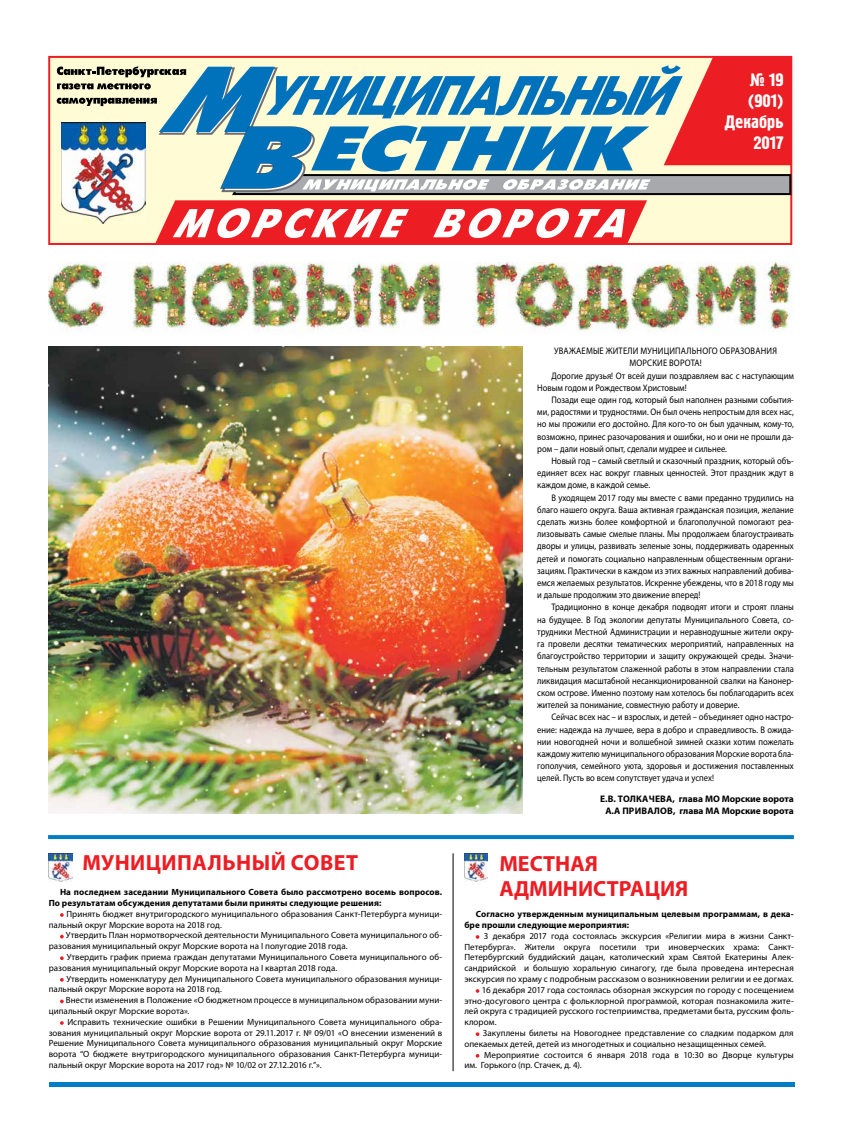
<style>
.page{position:relative;width:842px;height:1134px;background:#fff}
.page>*{position:absolute;margin:0;border:0;box-sizing:border-box;transform-origin:0 0}
.t1{font:700 22px/25.7px "Myriad Pro";letter-spacing:.01em;color:#ed1d24}
.t2{font:18px/21px "Hermes C";color:#fff;text-align:right}
.t3{font:9.5px "Myriad Pro";color:#000;scale:.9 1}
.t4{font:700 9.5px/12.2px "Myriad Pro";color:#000;text-align:center}
.t5{font:9.5px "Myriad Pro";letter-spacing:.02em;color:#000;scale:.9 1}
.t6{font:9px/10.8px "Myriad Pro";letter-spacing:.005em;color:#000}
.t7{font:700 9px/10.8px "Myriad Pro";letter-spacing:.01em;color:#000}
</style>
<div class="page">
<svg style="left:48px;top:56px;width:744px;height:189px;background:#f37469"></svg>
<svg style="left:57px;top:57px;width:734px;height:187px;background:#b5a2a4"></svg>
<img style="left:61px;top:123px;width:85px;height:100px">
<hr style="left:49px;top:1082px;width:745px;height:4px;background:#007dc5">
<svg style="left:48px;top:835px;width:746px;height:4px;background:#057fc6"></svg>
<hr style="left:453px;top:853px;width:1px;height:218px;background:#000">
<img style="left:49px;top:853px;width:23px;height:28px">
<img style="left:464px;top:853px;width:24px;height:28px">
<svg style="left:476px;top:935px;width:3px;height:4px"></svg>
<svg style="left:476px;top:989px;width:3px;height:4px"></svg>
<svg style="left:476px;top:1032px;width:3px;height:4px"></svg>
<svg style="left:476px;top:1054px;width:3px;height:4px"></svg>
<svg style="left:60px;top:913px;width:4px;height:4px"></svg>
<svg style="left:60px;top:935px;width:4px;height:3px"></svg>
<svg style="left:60px;top:956px;width:4px;height:4px"></svg>
<svg style="left:60px;top:978px;width:4px;height:4px"></svg>
<svg style="left:60px;top:999px;width:4px;height:4px"></svg>
<svg style="left:60px;top:1021px;width:4px;height:4px"></svg>
<img style="left:49px;top:346px;width:473px;height:467px">
<img style="left:49px;top:262px;width:745px;height:70px">
<h2 class="t2" style="left:725px;top:70px;width:60px">№ 19 (901)<br>Декабрь<br>2017</h2>
<h1 class="t1" style="left:82px;top:849px;width:277px">МУНИЦИПАЛЬНЫЙ СОВЕТ</h1>
<p class="t7" style="left:49px;top:886px;width:395px;text-indent:11px">На последнем заседании Муниципального Совета было рассмотрено восемь вопросов.<br>По результатам обсуждения депутатами были приняты следующие решения:</p>
<p class="t6" style="left:49px;top:908px;width:395px;text-indent:18px">Принять бюджет внутригородского муниципального образования Санкт-Петербурга муници&shy;пальный округ Морские ворота на 2018 год.</p>
<p class="t6" style="left:49px;top:930px;width:395px;text-indent:17px">Утвердить План нормотворческой деятельности Муниципального Совета муниципального об&shy;разования муниципальный округ Морские ворота на I полугодие 2018 года.</p>
<p class="t6" style="left:49px;top:951px;width:395px;text-indent:18px">Утвердить график приема граждан депутатами Муниципального Совета муниципального об&shy;разования муниципальный округ Морские ворота на I квартал 2018 года.</p>
<p class="t6" style="left:49px;top:973px;width:395px;text-indent:18px">Утвердить номенклатуру дел Муниципального Совета муниципального образования муници&shy;пальный округ Морские ворота на 2018 год.</p>
<p class="t6" style="left:49px;top:995px;width:395px;text-indent:17px">Внести изменения в Положение «О бюджетном процессе в муниципальном образовании муни&shy;ципальный округ Морские ворота».</p>
<p class="t6" style="left:49px;top:1016px;width:395px;text-align:justify;text-indent:19px">Исправить технические ошибки в Решении Муниципального Совета муниципального обра&shy;зования муниципальный округ Морские ворота от 29.11.2017 г. № 09/01 «О внесении изменений в Решение Муниципального Совета муниципального образования муниципальный округ Морские ворота “О бюджете внутригородского муниципального образования Санкт-Петербурга муници&shy;пальный округ Морские ворота на 2017 год» № 10/02 от 27.12.2016 г.”».</p>
<p class="t5" style="left:554px;top:345px;width:249px">УВАЖАЕМЫЕ ЖИТЕЛИ МУНИЦИПАЛЬНОГО ОБРАЗОВАНИЯ</p>
<p class="t5" style="left:629px;top:357px;width:82px">МОРСКИЕ ВОРОТА!</p>
<p class="t3" style="left:551px;top:370px;width:271px">Дорогие друзья! От всей души поздравляем вас с наступающим</p>
<p class="t3" style="left:537px;top:382px;width:168px">Новым годом и Рождеством Христовым!</p>
<p class="t3" style="left:551px;top:394px;width:271px">Позади еще один год, который был наполнен разными события-</p>
<p class="t3" style="left:537px;top:406px;width:287px">ми, радостями и трудностями. Он был очень непростым для всех нас,</p>
<p class="t3" style="left:537px;top:418px;width:287px">но мы прожили его достойно. Для кого-то он был удачным, кому-то,</p>
<p class="t3" style="left:537px;top:431px;width:287px">возможно, принес разочарования и ошибки, но и они не прошли да-</p>
<p class="t3" style="left:537px;top:443px;width:212px">ром – дали новый опыт, сделали мудрее и сильнее.</p>
<p class="t3" style="left:551px;top:455px;width:271px">Новый год – самый светлый и сказочный праздник, который объ-</p>
<p class="t3" style="left:537px;top:467px;width:287px">единяет всех нас вокруг главных ценностей. Этот праздник ждут в</p>
<p class="t3" style="left:537px;top:479px;width:127px">каждом доме, в каждой семье.</p>
<p class="t3" style="left:551px;top:492px;width:271px">В уходящем 2017 году мы вместе с вами преданно трудились на</p>
<p class="t3" style="left:537px;top:504px;width:287px">благо нашего округа. Ваша активная гражданская позиция, желание</p>
<p class="t3" style="left:537px;top:516px;width:287px">сделать жизнь более комфортной и благополучной помогают реа-</p>
<p class="t3" style="left:537px;top:528px;width:287px">лизовывать самые смелые планы. Мы продолжаем благоустраивать</p>
<p class="t3" style="left:537px;top:540px;width:287px">дворы и улицы, развивать зеленые зоны, поддерживать одаренных</p>
<p class="t3" style="left:537px;top:553px;width:287px">детей и помогать социально направленным общественным органи-</p>
<p class="t3" style="left:537px;top:565px;width:287px">зациям. Практически в каждом из этих важных направлений добива-</p>
<p class="t3" style="left:537px;top:577px;width:287px">емся желаемых результатов. Искренне убеждены, что в 2018 году мы</p>
<p class="t3" style="left:537px;top:589px;width:183px">и дальше продолжим это движение вперед!</p>
<p class="t3" style="left:551px;top:601px;width:271px">Традиционно в конце декабря подводят итоги и строят планы</p>
<p class="t3" style="left:537px;top:614px;width:287px">на будущее. В Год экологии депутаты Муниципального Совета, со-</p>
<p class="t3" style="left:537px;top:626px;width:287px">трудники Местной Администрации и неравнодушные жители окру-</p>
<p class="t3" style="left:537px;top:638px;width:287px">га провели десятки тематических мероприятий, направленных на</p>
<p class="t3" style="left:537px;top:650px;width:287px">благоустройство территории и защиту окружающей среды. Значи-</p>
<p class="t3" style="left:537px;top:662px;width:287px">тельным результатом слаженной работы в этом направлении стала</p>
<p class="t3" style="left:537px;top:675px;width:287px">ликвидация масштабной несанкционированной свалки на Канонер-</p>
<p class="t3" style="left:537px;top:687px;width:287px">ском острове. Именно поэтому нам хотелось бы поблагодарить всех</p>
<p class="t3" style="left:537px;top:699px;width:226px">жителей за понимание, совместную работу и доверие.</p>
<p class="t3" style="left:551px;top:711px;width:271px">Сейчас всех нас – и взрослых, и детей – объединяет одно настро-</p>
<p class="t3" style="left:537px;top:723px;width:287px">ение: надежда на лучшее, вера в добро и справедливость. В ожида-</p>
<p class="t3" style="left:537px;top:736px;width:287px">нии новогодней ночи и волшебной зимней сказки хотим пожелать</p>
<p class="t3" style="left:537px;top:748px;width:287px">каждому жителю муниципального образования Морские ворота бла-</p>
<p class="t3" style="left:537px;top:760px;width:287px">гополучия, семейного уюта, здоровья и достижения поставленных</p>
<p class="t3" style="left:537px;top:772px;width:198px">целей. Пусть во всем сопутствует удача и успех!</p>
<p class="t4" style="left:600px;top:792px;width:195px">Е.В. ТОЛКАЧЕВА, глава МО Морские ворота<br>А.А ПРИВАЛОВ, глава МА Морские ворота</p>
<h1 class="t1" style="left:499px;top:850px;width:191px">МЕСТНАЯ<br>АДМИНИСТРАЦИЯ</h1>
<p class="t7" style="left:464px;top:908px;width:331px;text-indent:11px">Согласно утвержденным муниципальным целевым программам, в дека&shy;бре прошли следующие мероприятия:</p>
<p class="t6" style="left:484px;top:930px;width:311px">3 декабря 2017 года состоялась экскурсия «Религии мира в жизни Санкт-</p>
<p class="t6" style="left:464px;top:941px;width:331px">Петербурга». Жители округа посетили три иноверческих храма: Санкт-</p>
<p class="t6" style="left:464px;top:952px;width:331px">Петербургский буддийский дацан, католический храм Святой Екатерины Алек-</p>
<p class="t6" style="left:464px;top:963px;width:331px">сандрийской и большую хоральную синагогу, где была проведена интересная</p>
<p class="t6" style="left:464px;top:973px;width:331px">экскурсия по храму с подробным рассказом о возникновении религии и ее догмах.</p>
<p class="t6" style="left:482px;top:984px;width:313px">16 декабря 2017 года состоялась обзорная экскурсия по городу с посещением</p>
<p class="t6" style="left:464px;top:995px;width:331px">этно-досугового центра с фольклорной программой, которая познакомила жите-</p>
<p class="t6" style="left:464px;top:1006px;width:331px">лей округа с традицией русского гостеприимства, предметами быта, русским фоль-</p>
<p class="t6" style="left:464px;top:1017px;width:34px">клором.</p>
<p class="t6" style="left:483px;top:1027px;width:312px">Закуплены билеты на Новогоднее представление со сладким подарком для</p>
<p class="t6" style="left:464px;top:1038px;width:303px">опекаемых детей, детей из многодетных и социально незащищенных семей.</p>
<p class="t6" style="left:484px;top:1049px;width:311px">Мероприятие состоится 6 января 2018 года в 10:30 во Дворце культуры</p>
<p class="t6" style="left:464px;top:1060px;width:119px">им. Горького (пр. Стачек, д. 4).</p>
</div>
